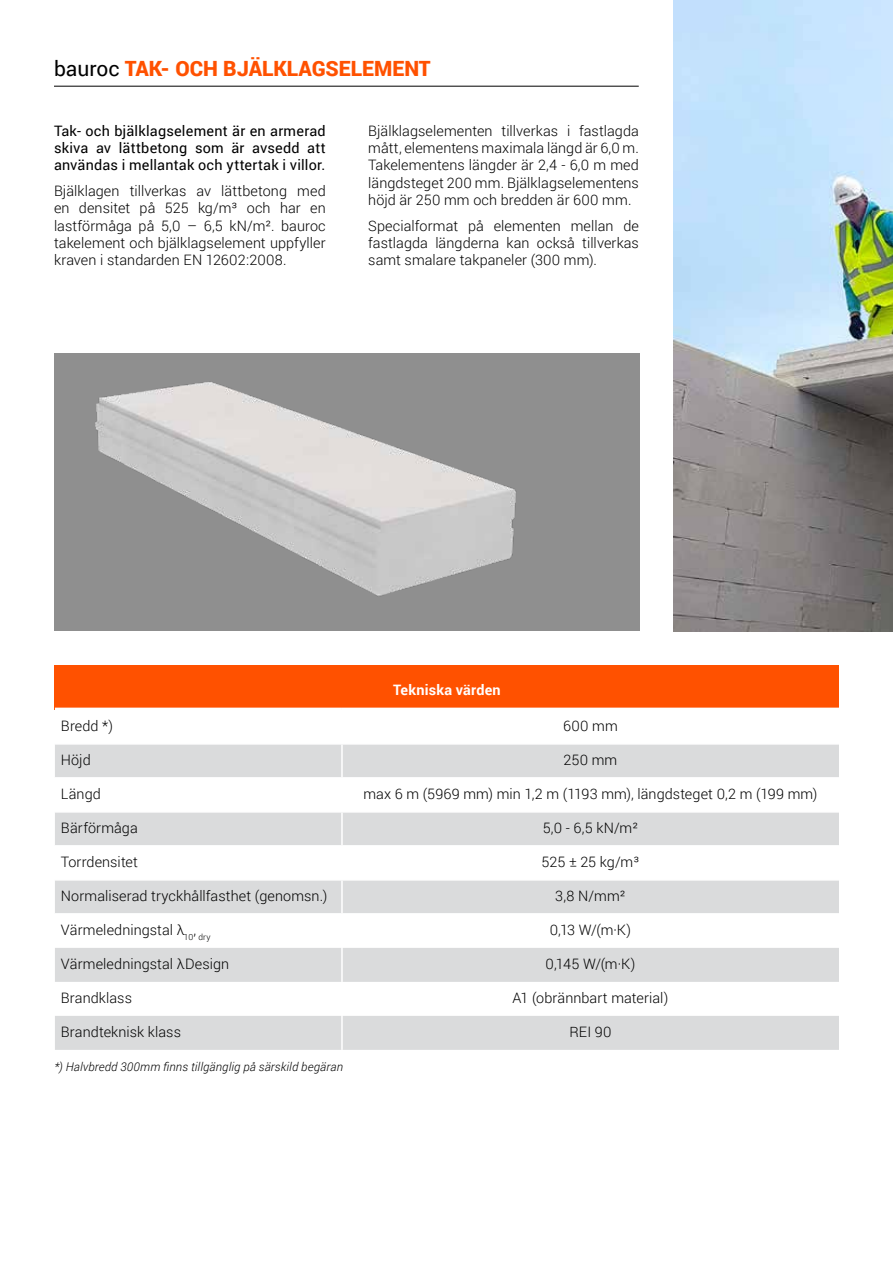
<style>
.page{position:relative;width:893px;height:1263px;background:#fff}
.page>*{position:absolute;margin:0;border:0;box-sizing:border-box;transform-origin:0 0}
.t1{font:900 21px "Roboto";color:#ff5100}
.t2{font:300 14.4px/17.2px "Roboto";letter-spacing:.005em;color:#000;text-align:justify}
.t3{font:14.4px/17.2px "Roboto";letter-spacing:.015em;color:#000;text-align:justify}
.t4{font:700 14.4px "Roboto";letter-spacing:.015em;color:#fff}
.t5{font:italic 300 12px "Roboto";letter-spacing:.015em;color:#000}
.s1{font-weight:400;color:#000}
</style>
<div class="page">
<hr style="left:54px;top:86px;width:585px;height:1px;background:#000">
<img style="left:54px;top:353px;width:586px;height:278px">
<img style="left:673px;top:0;width:220px;height:631px">
<div style="left:55px;top:665px;width:784px;height:45px;background:#ff5100"></div>
<svg style="left:55px;top:745px;width:784px;height:305px;fill:#dadbdc"></svg>
<hr style="left:341px;top:745px;width:2px;height:32px;background:#fff">
<hr style="left:55px;top:777px;width:287px;height:2px;background:#fff">
<hr style="left:342px;top:777px;width:497px;height:2px;background:#fff">
<hr style="left:341px;top:779px;width:2px;height:32px;background:#fff">
<hr style="left:55px;top:811px;width:287px;height:2px;background:#fff">
<hr style="left:342px;top:811px;width:497px;height:2px;background:#fff">
<hr style="left:341px;top:813px;width:2px;height:32px;background:#fff">
<hr style="left:55px;top:845px;width:287px;height:2px;background:#fff">
<hr style="left:342px;top:845px;width:497px;height:2px;background:#fff">
<hr style="left:341px;top:847px;width:2px;height:32px;background:#fff">
<hr style="left:55px;top:879px;width:287px;height:2px;background:#fff">
<hr style="left:342px;top:879px;width:497px;height:2px;background:#fff">
<hr style="left:341px;top:881px;width:2px;height:32px;background:#fff">
<hr style="left:55px;top:913px;width:287px;height:2px;background:#fff">
<hr style="left:342px;top:913px;width:497px;height:2px;background:#fff">
<hr style="left:341px;top:915px;width:2px;height:33px;background:#fff">
<hr style="left:341px;top:948px;width:2px;height:34px;background:#fff">
<hr style="left:341px;top:982px;width:2px;height:34px;background:#fff">
<hr style="left:341px;top:1016px;width:2px;height:34px;background:#fff">
<hr style="left:55px;top:708px;width:287px;height:4px;background:#fff">
<hr style="left:342px;top:708px;width:497px;height:4px;background:#fff">
<h1 class="t1" style="left:54px;top:54px;width:378px"><span class="s1">bauroc</span> TAK- OCH BJÄLKLAGSELEMENT</h1>
<p class="t3" style="left:54px;top:121px;width:273px">Tak- och bjälklagselement är en armerad skiva av lättbetong som är avsedd att användas i mellantak och yttertak i villor.</p>
<p class="t2" style="left:54px;top:182px;width:273px">Bjälklagen tillverkas av lättbetong med en densitet på 525 kg/m³ och har en lastförmåga på 5,0 – 6,5 kN/m². bauroc takelement och bjälklagselement uppfyller kraven i standarden EN 12602:2008.</p>
<p class="t2" style="left:368px;top:122px;width:272px">Bjälklagselementen tillverkas i fastlagda mått, elementens maximala längd är 6,0 m.<br>Takelementens längder är 2,4 - 6,0 m med längdsteget 200 mm. Bjälklagselementens höjd är 250 mm och bredden är 600 mm.</p>
<p class="t2" style="left:368px;top:216px;width:272px">Specialformat på elementen mellan de fastlagda längderna kan också tillverkas samt smalare takpaneler (300 mm).</p>
<p class="t4" style="left:393px;top:680px;width:109px">Tekniska värden</p>
<p class="t2" style="left:61px;top:717px;width:54px">Bredd *)</p>
<p class="t2" style="left:563px;top:717px;width:56px">600 mm</p>
<p class="t2" style="left:61px;top:751px;width:31px">Höjd</p>
<p class="t2" style="left:564px;top:751px;width:55px">250 mm</p>
<p class="t2" style="left:61px;top:785px;width:41px">Längd</p>
<p class="t2" style="left:363px;top:785px;width:455px">max 6 m (5969 mm) min 1,2 m (1193 mm), längdsteget 0,2 m (199 mm)</p>
<p class="t2" style="left:61px;top:819px;width:78px">Bärförmåga</p>
<p class="t2" style="left:543px;top:819px;width:97px">5,0 - 6,5 kN/m²</p>
<p class="t2" style="left:61px;top:853px;width:78px">Torrdensitet</p>
<p class="t2" style="left:542px;top:853px;width:99px">525 ± 25 kg/m³</p>
<p class="t2" style="left:61px;top:887px;width:268px">Normaliserad tryckhållfasthet (genomsn.)</p>
<p class="t2" style="left:555px;top:887px;width:72px">3,8 N/mm²</p>
<p class="t2" style="left:61px;top:921px;width:151px">Värmeledningstal λ<sub>10</sub>, <sub>dry</sub></p>
<p class="t2" style="left:550px;top:921px;width:83px">0,13 W/(m·K)</p>
<p class="t2" style="left:61px;top:955px;width:170px">Värmeledningstal λDesign</p>
<p class="t2" style="left:546px;top:955px;width:91px">0,145 W/(m·K)</p>
<p class="t2" style="left:61px;top:989px;width:73px">Brandklass</p>
<p class="t2" style="left:512px;top:989px;width:157px">A1 (obrännbart material)</p>
<p class="t2" style="left:61px;top:1023px;width:122px">Brandteknisk klass</p>
<p class="t2" style="left:569px;top:1023px;width:44px">REI 90</p>
<p class="t5" style="left:55px;top:1059px;width:290px">*) Halvbredd 300mm finns tillgänglig på särskild begäran</p>
</div>
